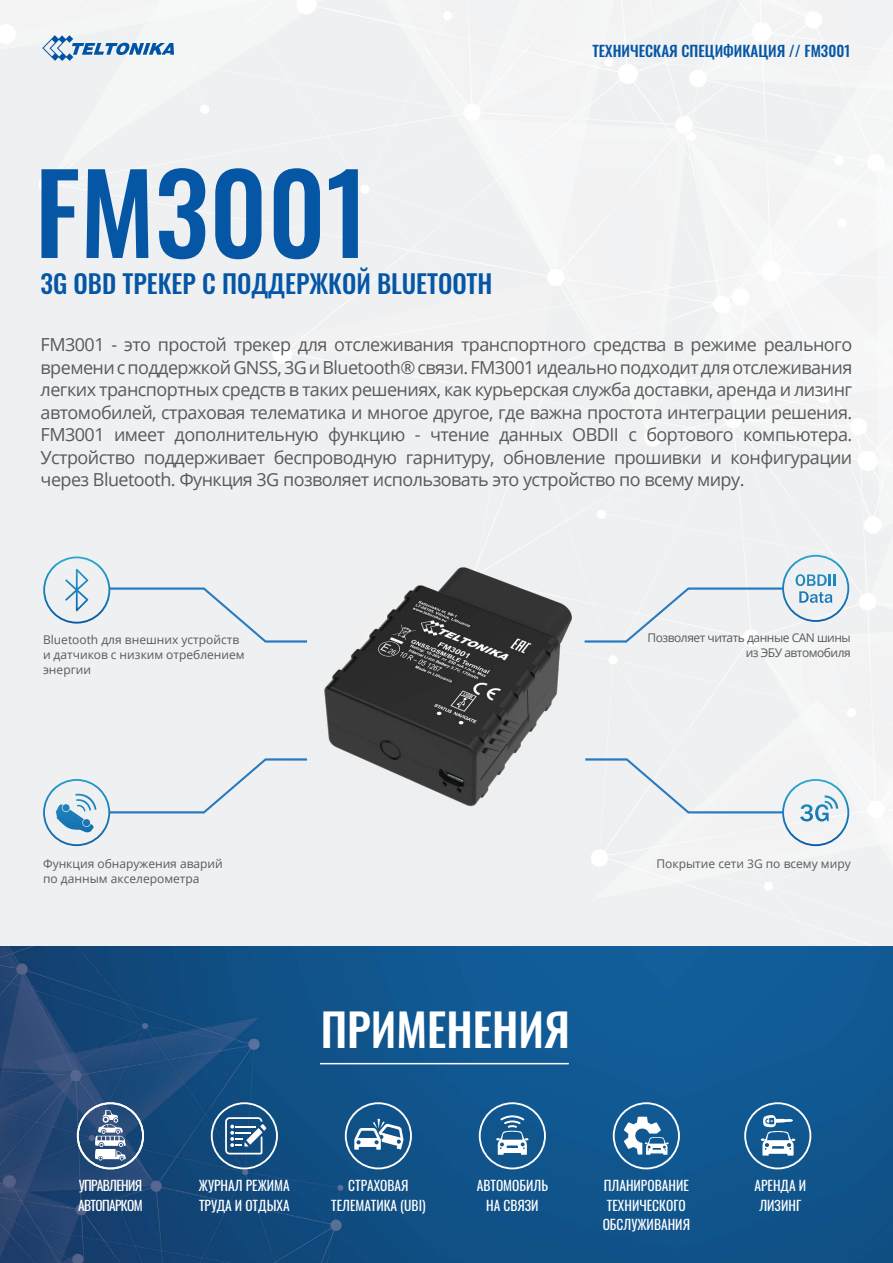
<style>
.page{position:relative;width:893px;height:1263px;background:#fff}
.page>*{position:absolute;margin:0;border:0;box-sizing:border-box;transform-origin:0 0}
.t1{font:500 109.5px "Oswald";color:#0556a5}
.t2{font:500 45px "Oswald";color:#fff}
.t3{font:500 25.5px "Oswald";color:#0556a5}
.t4{font:18px/22.5px "Open Sans";letter-spacing:-.03em;color:#58595b;text-align:justify}
.t5{font:500 15px "Oswald";color:#0556a5}
.t6{font:13.5px/19.5px "Oswald";color:#fff;text-align:center}
.t7{font:13.5px/19.5px "Oswald";letter-spacing:-.05em;color:#fff}
.t8{font:12px/15px "Open Sans";color:#58595b}
.t9{font:12px/15px "Open Sans";letter-spacing:-.04em;color:#58595b;text-align:right}
</style>
<div class="page">
<img style="left:0;top:946px;width:893px;height:317px">
<div style="left:220px;top:465px;width:428px;height:428px;background:#eff0f1;border-radius:214px"></div>
<img style="left:286px;top:524px;width:339px;height:338px">
<svg style="left:583px;top:757px;width:266px;height:89px"></svg>
<div style="left:43px;top:556px;width:266px;height:88px;background:#eff0f1"></div>
<svg style="left:583px;top:555px;width:266px;height:89px"></svg>
<svg style="left:43px;top:757px;width:266px;height:89px"></svg>
<svg style="left:42px;top:35px;width:132px;height:26px"></svg>
<svg style="left:77px;top:1102px;width:67px;height:67px"></svg>
<svg style="left:211px;top:1102px;width:67px;height:67px;background:#3f6e97"></svg>
<svg style="left:345px;top:1102px;width:67px;height:67px"></svg>
<svg style="left:479px;top:1102px;width:67px;height:67px;background:#3e76a3"></svg>
<svg style="left:744px;top:1102px;width:67px;height:67px;background:#437aa7"></svg>
<svg style="left:613px;top:1102px;width:67px;height:67px"></svg>
<hr style="left:320px;top:1063px;width:249px;height:1px;background:#fff">
<h1 class="t1" style="left:35px;top:156px;width:336px">FM3001</h1>
<h3 class="t3" style="left:40px;top:270px;width:454px">3G OBD ТРЕКЕР С ПОДДЕРЖКОЙ BLUETOOTH</h3>
<p class="t5" style="left:592px;top:43px;width:259px">ТЕХНИЧЕСКАЯ СПЕЦИФИКАЦИЯ // FM3001</p>
<p class="t4" style="left:41px;top:333px;width:813px">FM3001 - это простой трекер для отслеживания транспортного средства в режиме реального времени с поддержкой GNSS, 3G и Bluetooth® связи. FM3001 идеально подходит для отслеживания легких транспортных средств в таких решениях, как курьерская служба доставки, аренда и лизинг автомобилей, страховая телематика и многое другое, где важна простота интеграции решения.<br>FM3001 имеет дополнительную функцию - чтение данных OBDII с бортового компьютера.<br>Устройство поддерживает беспроводную гарнитуру, обновление прошивки и конфигурации через Bluetooth. Функция 3G позволяет использовать это устройство по всему миру.</p>
<p class="t8" style="left:43px;top:632px;width:203px">Bluetooth для внешних устройств и датчиков с низким отреблением энергии</p>
<p class="t8" style="left:43px;top:856px;width:181px">Функция обнаружения аварий по данным акселерометра</p>
<h2 class="t2" style="left:321px;top:1006px;width:251px">ПРИМЕНЕНИЯ</h2>
<p class="t9" style="left:647px;top:630px;width:205px">Позволяет читать данные CAN шины из ЭБУ автомобиля</p>
<p class="t8" style="left:656px;top:856px;width:196px">Покрытие сети 3G по всему миру</p>
<p class="t7" style="left:78px;top:1175px;width:66px">УПРАВЛЕНИЯ<br>АВТОПАРКОМ</p>
<p class="t6" style="left:199px;top:1175px;width:92px;text-align:left">ЖУРНАЛ РЕЖИМА<br>ТРУДА И ОТДЫХА</p>
<p class="t6" style="left:331px;top:1175px;width:96px">СТРАХОВАЯ<br>ТЕЛЕМАТИКА (UBI)</p>
<p class="t6" style="left:477px;top:1175px;width:73px">АВТОМОБИЛЬ<br>НА СВЯЗИ</p>
<p class="t6" style="left:754px;top:1175px;width:53px">АРЕНДА И<br>ЛИЗИНГ</p>
<p class="t6" style="left:603px;top:1175px;width:89px">ПЛАНИРОВАНИЕ<br>ТЕХНИЧЕСКОГО<br>ОБСЛУЖИВАНИЯ</p>
</div>
